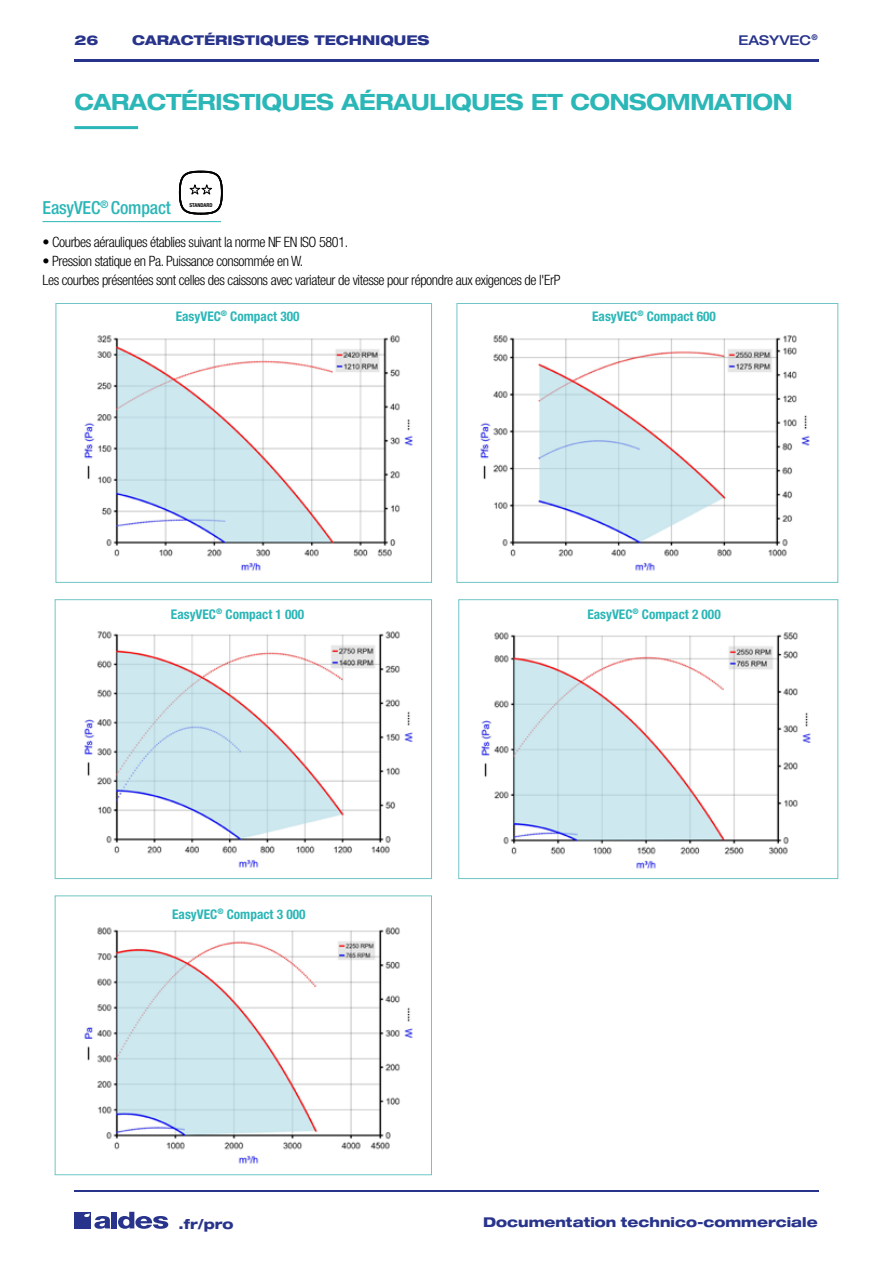
<style>
.page{position:relative;width:893px;height:1263px;background:#fff}
.page>*{position:absolute;margin:0;border:0;box-sizing:border-box;transform-origin:0 0}
.t1{font:700 expanded 22.5px "Helvetica Neue LT Std";letter-spacing:-.01em;color:#2bb6b7;scale:.95 1}
.t2{font:500 condensed 18px "Helvetica Neue LT Std";letter-spacing:-.01em;color:#2bb6b7}
.t3{font:300 condensed 14.25px/18.8px "Helvetica Neue LT Std";letter-spacing:-.03em;color:#000}
.t4{font:800 expanded 13.5px "Helvetica Neue LT Std";color:#28348b}
.t5{font:500 expanded 13.5px "Helvetica Neue LT Std";color:#28348b}
.t6{font:700 condensed 13.35px "Helvetica Neue LT Std";color:#2bb6b7}
.t7{font:700 condensed 5.4px "Helvetica Neue LT Std";color:#020203}
</style>
<div class="page">
<hr style="left:74px;top:59px;width:744px;height:2px;background:#28348b">
<hr style="left:74px;top:1190px;width:744px;height:1px;background:#28348b">
<div style="left:74px;top:1212px;width:17px;height:16px;background:#28348b"></div>
<div style="left:112px;top:1212px;width:5px;height:16px;background:#28348b"></div>
<svg style="left:118px;top:1212px;width:50px;height:17px"></svg>
<svg style="left:84px;top:1213px;width:26px;height:16px"></svg>
<img style="left:84px;top:631px;width:329px;height:237px">
<div style="left:55px;top:599px;width:377px;height:280px;border:1px solid #71c5c6"></div>
<img style="left:84px;top:927px;width:329px;height:237px">
<div style="left:55px;top:895px;width:377px;height:280px;border:1px solid #71c5c6"></div>
<img style="left:481px;top:632px;width:330px;height:237px">
<div style="left:458px;top:599px;width:380px;height:280px;border:1px solid #71c5c6"></div>
<img style="left:84px;top:335px;width:329px;height:236px">
<div style="left:55px;top:303px;width:377px;height:280px;border:1px solid #71c5c6"></div>
<img style="left:480px;top:335px;width:330px;height:236px">
<div style="left:456px;top:303px;width:382px;height:280px;border:1px solid #71c5c6"></div>
<svg style="left:179px;top:171px;width:44px;height:43px"></svg>
<hr style="left:43px;top:221px;width:178px;height:1px;background:#2bb6b7">
<hr style="left:74px;top:126px;width:64px;height:3px;background:#2bb6b7">
<p class="t4" style="left:132px;top:31px;width:299px">CARACTÉRISTIQUES TECHNIQUES</p>
<p class="t4" style="left:74px;top:31px;width:25px">26</p>
<p class="t5" style="left:738px;top:32px;width:81px">EASYVEC<sup>®</sup></p>
<h1 class="t1" style="left:74px;top:87px;width:757px">CARACTÉRISTIQUES AÉRAULIQUES ET CONSOMMATION</h1>
<p class="t2" style="left:43px;top:197px;width:130px">EasyVEC<sup>®</sup> Compact</p>
<p class="t7" style="left:189px;top:201px;width:25px">STANDARD</p>
<p class="t3" style="left:43px;top:233px;width:307px">• Courbes aérauliques établies suivant la norme NF EN ISO 5801.</p>
<p class="t3" style="left:43px;top:252px;width:519px">• Pression statique en Pa. Puissance consommée en W.<br>Les courbes présentées sont celles des caissons avec variateur de vitesse pour répondre aux exigences de l'ErP</p>
<p class="t6" style="left:176px;top:308px;width:125px">EasyVEC<sup>®</sup> Compact 300</p>
<p class="t6" style="left:592px;top:308px;width:125px">EasyVEC<sup>®</sup> Compact 600</p>
<p class="t6" style="left:171px;top:606px;width:135px">EasyVEC<sup>®</sup> Compact 1 000</p>
<p class="t6" style="left:587px;top:606px;width:135px">EasyVEC<sup>®</sup> Compact 2 000</p>
<p class="t6" style="left:172px;top:906px;width:135px">EasyVEC<sup>®</sup> Compact 3 000</p>
<p class="t4" style="left:179px;top:1215px;width:56px">.fr/pro</p>
<p class="t4" style="left:483px;top:1213px;width:336px">Documentation technico-commerciale</p>
</div>
